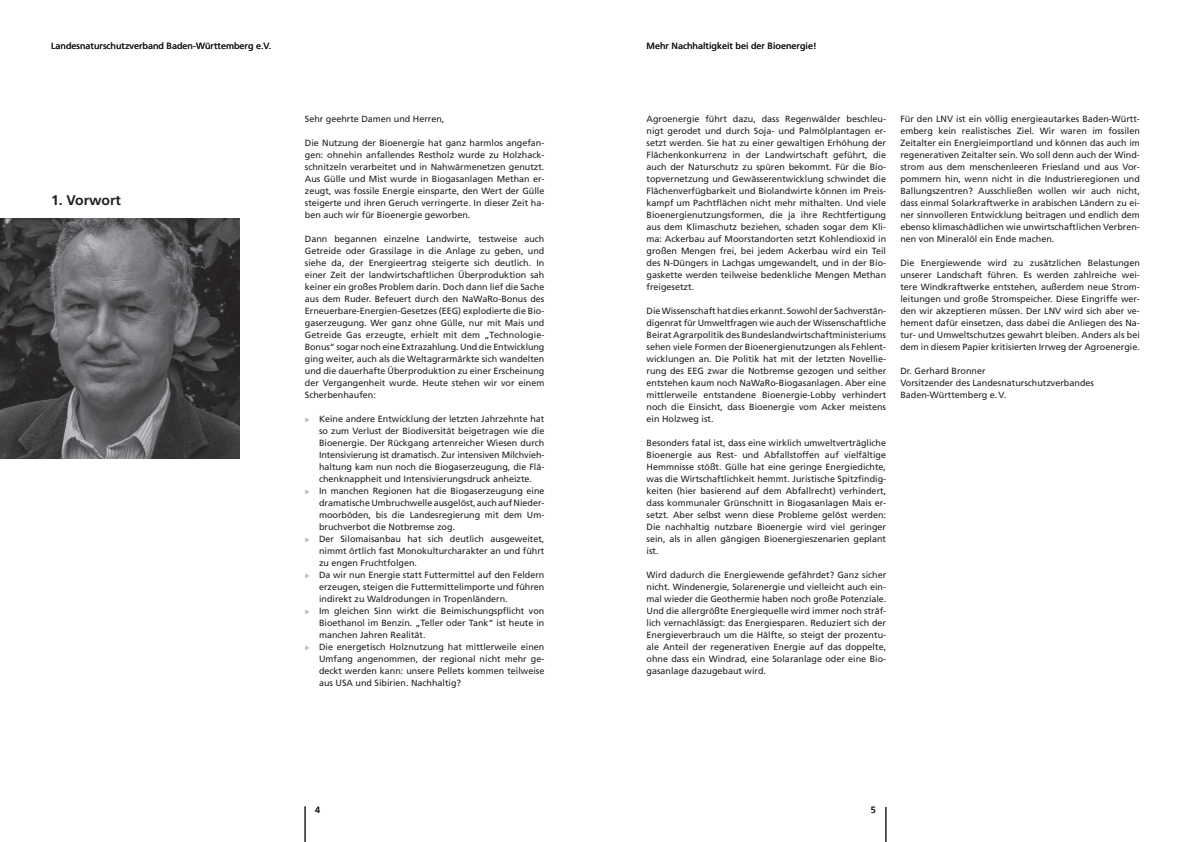
<style>
.page{position:relative;width:1191px;height:842px;background:#fff}
.page>*{position:absolute;margin:0;border:0;box-sizing:border-box;transform-origin:0 0}
.Headline_2{font:700 14px "Frutiger";color:#231f20}
.Copy{font:9px/12px "Frutiger";color:#231f20;text-align:justify}
.Copy_Aufzählung{font:9px/12px "Frutiger";color:#231f20;text-align:justify}
.s1{color:#bcbdc0}
</style>
<div class="page">
<img style="left:0;top:218px;width:240px;height:240px">
<hr style="left:885px;top:807px;width:1px;height:35px;background:#231f20">
<hr style="left:305px;top:806px;width:1px;height:36px;background:#231f20">
<p class="Copy" style="left:51px;top:40px;width:222px">Landesnaturschutzverband Baden-Württemberg e.V.</p>
<p class="Copy" style="left:646px;top:40px;width:172px">Mehr Nachhaltigkeit bei der Bioenergie!</p>
<p class="Headline_2" style="left:51px;top:192px;width:72px">1. Vorwort</p>
<p class="Copy" style="left:305px;top:113px;width:141px">Sehr geehrte Damen und Herren,</p>
<p class="Copy" style="left:305px;top:137px;width:241px">Die Nutzung der Bioenergie hat ganz harmlos angefan&shy;gen: ohnehin anfallendes Restholz wurde zu Holzhack&shy;schnitzeln verarbeitet und in Nahwärmenetzen genutzt.<br>Aus Gülle und Mist wurde in Biogasanlagen Methan er&shy;zeugt, was fossile Energie einsparte, den Wert der Gülle steigerte und ihren Geruch verringerte. In dieser Zeit ha&shy;ben auch wir für Bioenergie geworben.</p>
<p class="Copy" style="left:305px;top:233px;width:241px">Dann begannen einzelne Landwirte, testweise auch Getreide oder Grassilage in die Anlage zu geben, und siehe da, der Energieertrag steigerte sich deutlich. In einer Zeit der landwirtschaftlichen Überproduktion sah keiner ein großes Problem darin. Doch dann lief die Sache aus dem Ruder. Befeuert durch den NaWaRo-Bonus des Erneuerbare-Energien-Gesetzes (EEG) explodierte die Bio&shy;gaserzeugung. Wer ganz ohne Gülle, nur mit Mais und Getreide Gas erzeugte, erhielt mit dem „Technologie-Bonus“ sogar noch eine Extrazahlung. Und die Entwicklung ging weiter, auch als die Weltagrarmärkte sich wandelten und die dauerhafte Überproduktion zu einer Erscheinung der Vergangenheit wurde. Heute stehen wir vor einem Scherbenhaufen:</p>
<p class="Copy_Aufzählung" style="left:319px;top:413px;width:227px;text-indent:-14px"><span class="s1">◆</span> Keine andere Entwicklung der letzten Jahrzehnte hat so zum Verlust der Biodiversität beigetragen wie die Bioenergie. Der Rückgang artenreicher Wiesen durch Intensivierung ist dramatisch. Zur intensiven Milchvieh&shy;haltung kam nun noch die Biogaserzeugung, die Flä&shy;chenknappheit und Intensivierungsdruck anheizte.</p>
<p class="Copy_Aufzählung" style="left:319px;top:485px;width:227px;text-indent:-14px"><span class="s1">◆</span> In manchen Regionen hat die Biogaserzeugung eine dramatische Umbruchwelle ausgelöst, auch auf Nieder&shy;moorböden, bis die Landesregierung mit dem Um&shy;bruchverbot die Notbremse zog.</p>
<p class="Copy_Aufzählung" style="left:319px;top:533px;width:227px;text-indent:-14px"><span class="s1">◆</span> Der Silomaisanbau hat sich deutlich ausgeweitet, nimmt örtlich fast Monokulturcharakter an und führt zu engen Fruchtfolgen.</p>
<p class="Copy_Aufzählung" style="left:319px;top:569px;width:227px;text-indent:-14px"><span class="s1">◆</span> Da wir nun Energie statt Futtermittel auf den Feldern erzeugen, steigen die Futtermittelimporte und führen indirekt zu Waldrodungen in Tropenländern.</p>
<p class="Copy_Aufzählung" style="left:319px;top:605px;width:227px;text-indent:-14px"><span class="s1">◆</span> Im gleichen Sinn wirkt die Beimischungspflicht von Bioethanol im Benzin. „Teller oder Tank“ ist heute in manchen Jahren Realität.</p>
<p class="Copy_Aufzählung" style="left:319px;top:641px;width:227px;text-indent:-14px"><span class="s1">◆</span> Die energetisch Holznutzung hat mittlerweile einen Umfang angenommen, der regional nicht mehr ge&shy;deckt werden kann: unsere Pellets kommen teilweise aus USA und Sibirien. Nachhaltig?</p>
<p class="Copy" style="left:646px;top:113px;width:241px">Agroenergie führt dazu, dass Regenwälder beschleu&shy;nigt gerodet und durch Soja- und Palmölplantagen er&shy;setzt werden. Sie hat zu einer gewaltigen Erhöhung der Flächenkonkurrenz in der Landwirtschaft geführt, die auch der Naturschutz zu spüren bekommt. Für die Bio&shy;topvernetzung und Gewässerentwicklung schwindet die Flächenverfügbarkeit und Biolandwirte können im Preis&shy;kampf um Pachtflächen nicht mehr mithalten. Und viele Bioenergienutzungsformen, die ja ihre Rechtfertigung aus dem Klimaschutz beziehen, schaden sogar dem Kli&shy;ma: Ackerbau auf Moorstandorten setzt Kohlendioxid in großen Mengen frei, bei jedem Ackerbau wird ein Teil des N-Düngers in Lachgas umgewandelt, und in der Bio&shy;gaskette werden teilweise bedenkliche Mengen Methan freigesetzt.</p>
<p class="Copy" style="left:646px;top:305px;width:241px">Die Wissenschaft hat dies erkannt. Sowohl der Sachverstän&shy;digenrat für Umweltfragen wie auch der Wissenschaftliche Beirat Agrarpolitik des Bundeslandwirtschaftministeriums sehen viele Formen der Bioenergienutzungen als Fehlent&shy;wicklungen an. Die Politik hat mit der letzten Novellie&shy;rung des EEG zwar die Notbremse gezogen und seither entstehen kaum noch NaWaRo-Biogasanlagen. Aber eine mittlerweile entstandene Bioenergie-Lobby verhindert noch die Einsicht, dass Bioenergie vom Acker meistens ein Holzweg ist.</p>
<p class="Copy" style="left:646px;top:437px;width:241px">Besonders fatal ist, dass eine wirklich umweltverträgliche Bioenergie aus Rest- und Abfallstoffen auf vielfältige Hemmnisse stößt. Gülle hat eine geringe Energiedichte, was die Wirtschaftlichkeit hemmt. Juristische Spitzfindig&shy;keiten (hier basierend auf dem Abfallrecht) verhindert, dass kommunaler Grünschnitt in Biogasanlagen Mais er&shy;setzt. Aber selbst wenn diese Probleme gelöst werden:<br>Die nachhaltig nutzbare Bioenergie wird viel geringer sein, als in allen gängigen Bioenergieszenarien geplant ist.</p>
<p class="Copy" style="left:646px;top:569px;width:241px">Wird dadurch die Energiewende gefährdet? Ganz sicher nicht. Windenergie, Solarenergie und vielleicht auch ein&shy;mal wieder die Geothermie haben noch große Potenziale.<br>Und die allergrößte Energiequelle wird immer noch sträf&shy;lich vernachlässigt: das Energiesparen. Reduziert sich der Energieverbrauch um die Hälfte, so steigt der prozentu&shy;ale Anteil der regenerativen Energie auf das doppelte, ohne dass ein Windrad, eine Solaranlage oder eine Bio&shy;gasanlage dazugebaut wird.</p>
<p class="Copy" style="left:900px;top:113px;width:241px">Für den LNV ist ein völlig energieautarkes Baden-Württ&shy;emberg kein realistisches Ziel. Wir waren im fossilen Zeitalter ein Energieimportland und können das auch im regenerativen Zeitalter sein. Wo soll denn auch der Wind&shy;strom aus dem menschenleeren Friesland und aus Vor&shy;pommern hin, wenn nicht in die Industrieregionen und Ballungszentren? Ausschließen wollen wir auch nicht, dass einmal Solarkraftwerke in arabischen Ländern zu ei&shy;ner sinnvolleren Entwicklung beitragen und endlich dem ebenso klimaschädlichen wie unwirtschaftlichen Verbren&shy;nen von Mineralöl ein Ende machen.</p>
<p class="Copy" style="left:900px;top:257px;width:241px">Die Energiewende wird zu zusätzlichen Belastungen unserer Landschaft führen. Es werden zahlreiche wei&shy;tere Windkraftwerke entstehen, außerdem neue Strom&shy;leitungen und große Stromspeicher. Diese Eingriffe wer&shy;den wir akzeptieren müssen. Der LNV wird sich aber ve&shy;hement dafür einsetzen, dass dabei die Anliegen des Na&shy;tur- und Umweltschutzes gewahrt bleiben. Anders als bei dem in diesem Papier kritisierten Irrweg der Agroenergie.</p>
<p class="Copy" style="left:900px;top:365px;width:87px">Dr. Gerhard Bronner</p>
<p class="Copy" style="left:900px;top:377px;width:195px">Vorsitzender des Landesnaturschutzverbandes</p>
<p class="Copy" style="left:900px;top:389px;width:107px">Baden-Württemberg e.V.</p>
<p class="Copy" style="left:315px;top:804px;width:7px">4</p>
<p class="Copy" style="left:871px;top:804px;width:7px">5</p>
</div>
